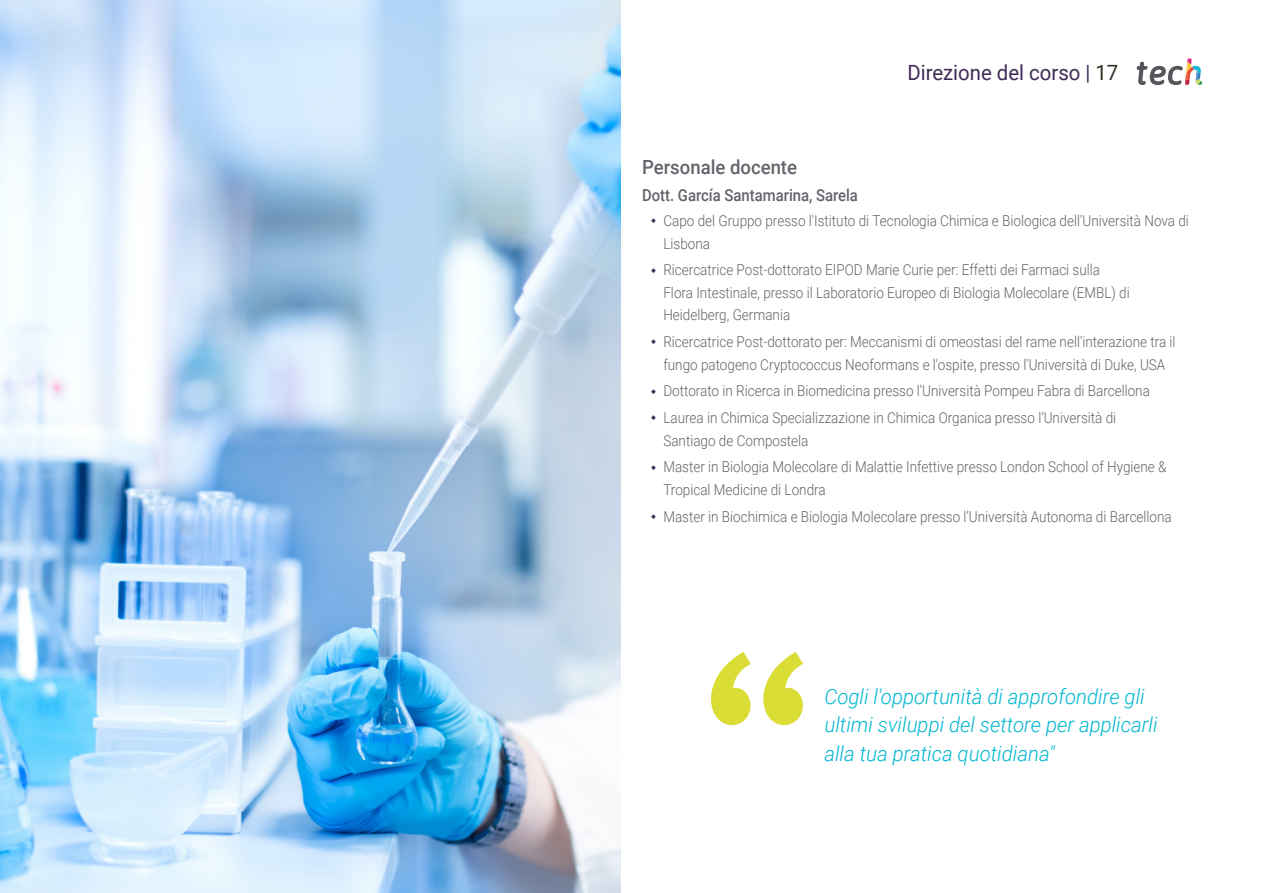
<style>
.page{position:relative;width:1263px;height:893px;background:#fff}
.page>*{position:absolute;margin:0;border:0;box-sizing:border-box;transform-origin:0 0}
.t1{font:italic 300 21px/28.5px "Roboto";color:#00b7d1}
.t2{font:21px "Roboto";color:#3e2b56}
.t3{font:500 19.5px "Roboto";color:#61646a;scale:.95 1}
.t4{font:500 16.5px "Roboto";color:#61646a;scale:.9 1}
.t5{font:300 15px/22.5px "Roboto";color:#61646a;scale:.9 1}
.s1{color:#312e20}
</style>
<div class="page">
<img style="left:0;top:0;width:621px;height:893px">
<svg style="left:1137px;top:58px;width:65px;height:27px"></svg>
<svg style="left:711px;top:652px;width:92px;height:73px"></svg>
<h2 class="t3" style="left:642px;top:154px;width:165px">Personale docente</h2>
<h1 class="t2" style="left:907px;top:57px;width:213px">Direzione del corso | <span class="s1">17</span></h1>
<p class="t4" style="left:642px;top:184px;width:241px">Dott. García Santamarina, Sarela</p>
<p class="t5" style="left:663px;top:209px;width:585px">Capo del Gruppo presso l'Istituto di Tecnologia Chimica e Biologica dell'Università Nova di<br>Lisbona</p>
<p class="t5" style="left:663px;top:258px;width:520px">Ricercatrice Post-dottorato EIPOD Marie Curie per: Effetti dei Farmaci sulla<br>Flora Intestinale, presso il Laboratorio Europeo di Biologia Molecolare (EMBL) di<br>Heidelberg, Germania</p>
<p class="t5" style="left:663px;top:330px;width:571px">Ricercatrice Post-dottorato per: Meccanismi di omeostasi del rame nell'interazione tra il fungo patogeno Cryptococcus Neoformans e l'ospite, presso l'Università di Duke, USA</p>
<p class="t5" style="left:663px;top:377px;width:542px;line-height:26.7px">Dottorato in Ricerca in Biomedicina presso l'Università Pompeu Fabra di Barcellona<br>Laurea in Chimica Specializzazione in Chimica Organica presso l’Università di</p>
<p class="t5" style="left:663px;top:426px;width:560px;line-height:26.7px">Santiago de Compostela<br>Master in Biologia Molecolare di Malattie Infettive presso London School of Hygiene &amp;</p>
<p class="t5" style="left:663px;top:476px;width:566px;line-height:26.7px">Tropical Medicine di Londra<br>Master in Biochimica e Biologia Molecolare presso l’Università Autonoma di Barcellona</p>
<h1 class="t1" style="left:824px;top:681px;width:335px">Cogli l'opportunità di approfondire gli ultimi sviluppi del settore per applicarli alla tua pratica quotidiana"</h1>
</div>
